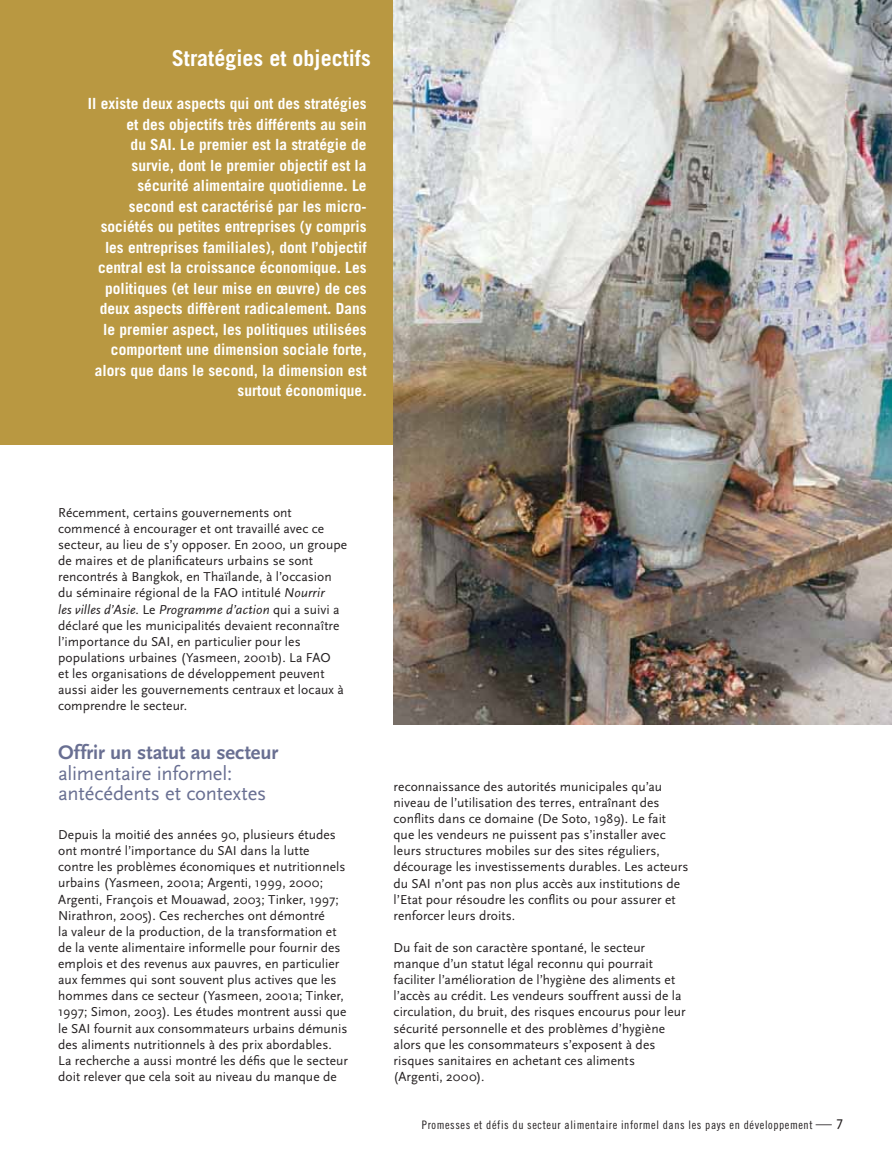
<style>
.page{position:relative;width:892px;height:1163px;background:#fff}
.page>*{position:absolute;margin:0;border:0;box-sizing:border-box;transform-origin:0 0}
.t1{font:700 21.9px "Trade Gothic";color:#fff}
.t2{font:20.55px/20.5px "Scala Sans";letter-spacing:-.01em;color:#696f92}
.t3{font:700 20.55px "Scala Sans";letter-spacing:-.005em;color:#696f92}
.t4{font:700 15.45px/20.5px "Trade Gothic";color:#fff;text-align:right}
.t5{font:13.5px/16px "Scala Sans";color:#231f20}
.t6{font:11.7px "Trade Gothic Cond Eighteen";letter-spacing:.05em;color:#231f20}
.s1{font-style:italic}
.s2{font-size:16.05px}
.s3{font-family:"Scala Sans Caps";font-size:14.7px}
</style>
<div class="page">
<div style="left:0;top:0;width:394px;height:445px;background:#b99841"></div>
<img style="left:393px;top:0;width:498px;height:725px">
<h1 class="t1" style="left:172px;top:50px;width:200px">Stratégies et objectifs</h1>
<p class="t4" style="left:88px;top:95px;width:280px">Il existe deux aspects qui ont des stratégies et des objectifs très différents au sein<br>du SAI. Le premier est la stratégie de survie, dont le premier objectif est la sécurité alimentaire quotidienne. Le<br>second est caractérisé par les micro&shy;sociétés ou petites entreprises (y compris les entreprises familiales), dont l’objectif central est la croissance économique. Les politiques (et leur mise en œuvre) de ces deux aspects diffèrent radicalement. Dans le premier aspect, les politiques utilisées comportent une dimension sociale forte, alors que dans le second, la dimension est surtout économique.</p>
<p class="t5" style="left:58px;top:505px;width:290px">Récemment, certains gouvernements ont commencé à encourager et ont travaillé avec ce secteur, au lieu de s’y opposer. En 2000, un groupe de maires et de planificateurs urbains se sont rencontrés à Bangkok, en Thaïlande, à l’occasion du séminaire régional de la FAO intitulé <span class="s1">Nourrir<br>les villes d’Asie</span>. Le <span class="s1">Programme d’action</span> qui a suivi a déclaré que les municipalités devaient reconnaître l’importance du SAI, en particulier pour les populations urbaines (Yasmeen, 2001b). La FAO<br>et les organisations de développement peuvent aussi aider les gouvernements centraux et locaux à comprendre le secteur.</p>
<h2 class="t3" style="left:58px;top:744px;width:221px">Offrir un statut au secteur</h2>
<h2 class="t2" style="left:58px;top:764px;width:210px">alimentaire informel: antécédents et contextes</h2>
<p class="t5" style="left:58px;top:827px;width:291px">Depuis la moitié des années 90, plusieurs études ont montré l’importance du SAI dans la lutte contre les problèmes économiques et nutritionnels urbains (Yasmeen, 2001a; Argenti, 1999, 2000; Argenti, François et Mouawad, 2003; Tinker, 1997; Nirathron, 2005). Ces recherches ont démontré<br>la valeur de la production, de la transformation et de la vente alimentaire informelle pour fournir des emplois et des revenus aux pauvres, en particulier aux femmes qui sont souvent plus actives que les hommes dans ce secteur (Yasmeen, 2001a; Tinker, 1997; Simon, 2003). Les études montrent aussi que le SAI fournit aux consommateurs urbains démunis des aliments nutritionnels à des prix abordables.<br>La recherche a aussi montré les défis que le secteur doit relever que cela soit au niveau du manque de</p>
<p class="t5" style="left:393px;top:779px;width:296px">reconnaissance des autorités municipales qu’au niveau de l’utilisation des terres, entraînant des conflits dans ce domaine (De Soto, 1989). Le fait que les vendeurs ne puissent pas s’installer avec leurs structures mobiles sur des sites réguliers, décourage les investissements durables. Les acteurs du SAI n’ont pas non plus accès aux institutions de l’Etat pour résoudre les conflits ou pour assurer et renforcer leurs droits.</p>
<p class="t5" style="left:393px;top:940px;width:293px">Du fait de son caractère spontané, le secteur manque d’un statut légal reconnu qui pourrait faciliter l’amélioration de l’hygiène des aliments et l’accès au crédit. Les vendeurs souffrent aussi de la circulation, du bruit, des risques encourus pour leur sécurité personnelle et des problèmes d’hygiène alors que les consommateurs s’exposent à des risques sanitaires en achetant ces aliments (Argenti, 2000).</p>
<p class="t6" style="left:422px;top:1120px;width:423px">Promesses et défis du secteur alimentaire informel dans les pays en développement <span class="s2">—</span> <span class="s3">7</span></p>
</div>
